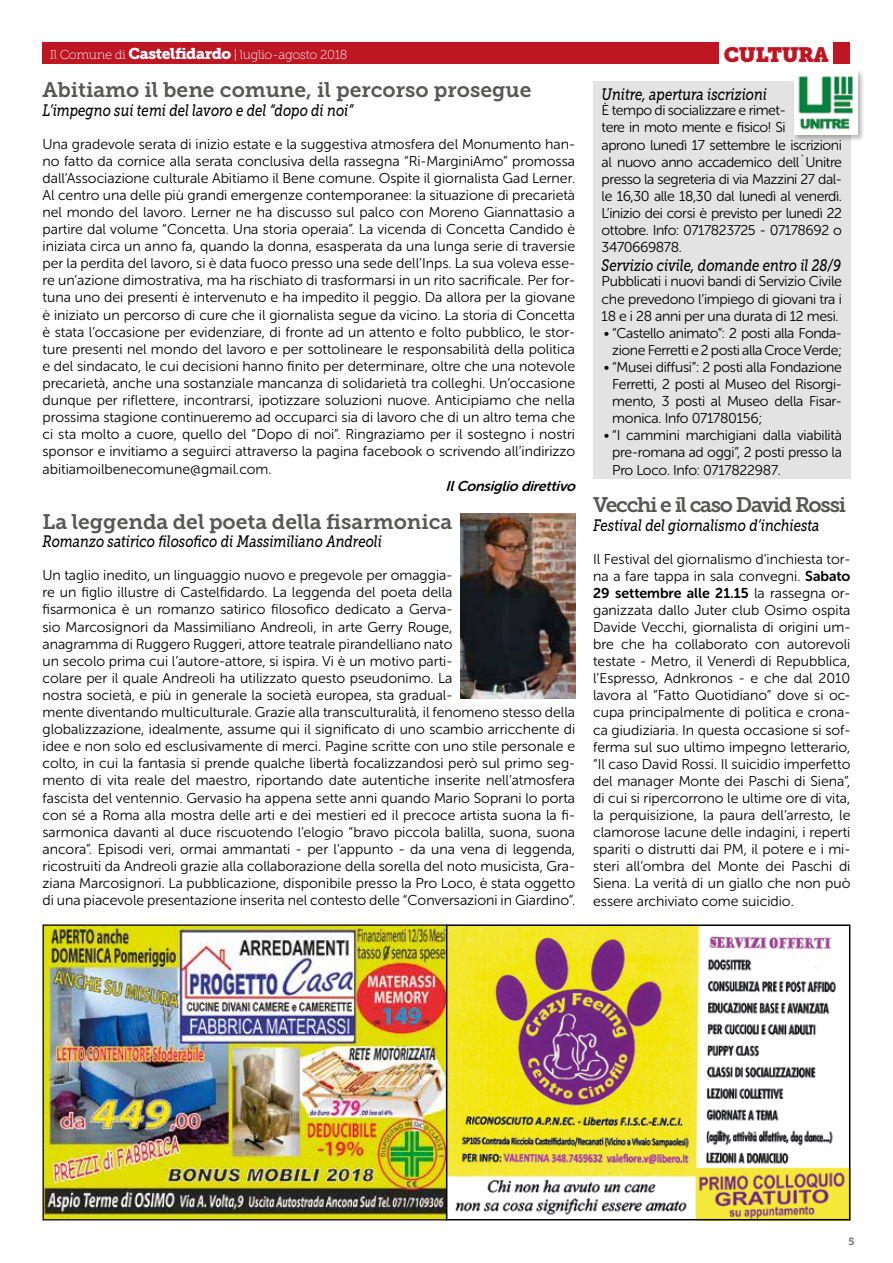
<style>
.page{position:relative;width:893px;height:1263px;background:#fff}
.page>*{position:absolute;margin:0;border:0;box-sizing:border-box;transform-origin:0 0}
.t1{font:21px "Museo Slab 700";color:#575756}
.t2{font:21px "Museo Slab 700";letter-spacing:-.06em;color:#575756}
.t3{font:20.7px "Museo Slab";letter-spacing:-.025em;color:#be1622}
.t4{font:italic 16.5px "Museo Slab 500";color:#000;scale:.8 1}
.t5{font:14.25px/17.1px "Museo Sans Rounded 300";color:#000;text-align:justify}
.t6{font:14.25px/17.1px "Museo Sans Rounded 300";letter-spacing:-.03em;color:#000}
.t7{font:14.25px "Museo Sans Rounded 700";color:#000}
.t8{font:italic 14.25px "Museo Sans Rounded 700";color:#000}
.t9{font:12.9px "Museo Slab 100";letter-spacing:-.025em;color:#fff}
.t10{font:10.35px "Museo Slab 700";color:#706f6f}
.s1{font-family:"Museo Slab 900";font-size:15.45px}
.s2{font-family:"Museo Sans Rounded 700"}
.s3{font-family:"Museo Sans Rounded 300"}
</style>
<div class="page">
<div style="left:43px;top:43px;width:807px;height:21px;background:#be1622"></div>
<div style="left:720px;top:37px;width:113px;height:35px;background:#fff"></div>
<img style="left:45px;top:926px;width:802px;height:292px">
<div style="left:446px;top:924px;width:404px;height:296px;border:2px solid #000"></div>
<div style="left:43px;top:924px;width:404px;height:296px;border:1px solid #000"></div>
<div style="left:593px;top:81px;width:257px;height:398px;background:#e3e3e3"></div>
<img style="left:461px;top:513px;width:114px;height:186px">
<div style="left:792px;top:69px;width:73px;height:73px;background:#000;opacity:.3"></div>
<img style="left:794px;top:71px;width:64px;height:63px">
<p class="t9" style="left:50px;top:48px;width:299px">Il Comune di <span class="s1">Castelfidardo</span> | luglio-agosto 2018</p>
<h2 class="t3" style="left:724px;top:43px;width:106px">CULTURA</h2>
<h1 class="t1" style="left:43px;top:78px;width:491px">Abitiamo il bene comune, il percorso prosegue</h1>
<p class="t4" style="left:43px;top:101px;width:390px">L’impegno sui temi del lavoro e del “dopo di noi”</p>
<p class="t5" style="left:43px;top:135px;width:534px">Una gradevole serata di inizio estate e la suggestiva atmosfera del Monumento han&shy;no fatto da cornice alla serata conclusiva della rassegna “Ri-MarginiAmo” promossa dall’Associazione culturale Abitiamo il Bene comune. Ospite il giornalista Gad Lerner.<br>Al centro una delle più grandi emergenze contemporanee: la situazione di precarietà nel mondo del lavoro. Lerner ne ha discusso sul palco con Moreno Giannattasio a partire dal volume “Concetta. Una storia operaia”. La vicenda di Concetta Candido è iniziata circa un anno fa, quando la donna, esasperata da una lunga serie di traversie per la perdita del lavoro, si è data fuoco presso una sede dell’Inps. La sua voleva esse&shy;re un’azione dimostrativa, ma ha rischiato di trasformarsi in un rito sacrificale. Per for&shy;tuna uno dei presenti è intervenuto e ha impedito il peggio. Da allora per la giovane è iniziato un percorso di cure che il giornalista segue da vicino. La storia di Concetta è stata l’occasione per evidenziare, di fronte ad un attento e folto pubblico, le stor&shy;ture presenti nel mondo del lavoro e per sottolineare le responsabilità della politica e del sindacato, le cui decisioni hanno finito per determinare, oltre che una notevole precarietà, anche una sostanziale mancanza di solidarietà tra colleghi. Un’occasione dunque per riflettere, incontrarsi, ipotizzare soluzioni nuove. Anticipiamo che nella prossima stagione continueremo ad occuparci sia di lavoro che di un altro tema che ci sta molto a cuore, quello del “Dopo di noi”. Ringraziamo per il sostegno i nostri sponsor e invitiamo a seguirci attraverso la pagina facebook o scrivendo all’indirizzo abitiamoilbenecomune@gmail.com.</p>
<p class="t8" style="left:446px;top:478px;width:135px">IlConsiglio direttivo</p>
<h1 class="t1" style="left:43px;top:510px;width:411px">La leggenda del poeta della fisarmonica</h1>
<p class="t4" style="left:43px;top:533px;width:426px">Romanzo satirico filosofico di Massimiliano Andreoli</p>
<p class="t5" style="left:43px;top:567px;width:534px;text-align:left">Un taglio inedito, un linguaggio nuovo e pregevole per omaggia-<br>re un figlio illustre di Castelfidardo. La leggenda del poeta della<br>fisarmonica è un romanzo satirico filosofico dedicato a Gerva-<br>sio Marcosignori da Massimiliano Andreoli, in arte Gerry Rouge,<br>anagramma di Ruggero Ruggeri, attore teatrale pirandelliano nato<br>un secolo prima cui l’autore-attore, si ispira. Vi è un motivo parti-<br>colare per il quale Andreoli ha utilizzato questo pseudonimo. La<br>nostra società, e più in generale la società europea, sta gradual-<br>mente diventando multiculturale. Grazie alla transculturalità, il fenomeno stesso della globalizzazione, idealmente, assume qui il significato di uno scambio arricchente di idee e non solo ed esclusivamente di merci. Pagine scritte con uno stile personale e colto, in cui la fantasia si prende qualche libertà focalizzandosi però sul primo seg&shy;mento di vita reale del maestro, riportando date autentiche inserite nell’atmosfera fascista del ventennio. Gervasio ha appena sette anni quando Mario Soprani lo porta con sé a Roma alla mostra delle arti e dei mestieri ed il precoce artista suona la fi&shy;sarmonica davanti al duce riscuotendo l’elogio “bravo piccola balilla, suona, suona ancora”. Episodi veri, ormai ammantati - per l’appunto - da una vena di leggenda, ricostruiti da Andreoli grazie alla collaborazione della sorella del noto musicista, Gra&shy;ziana Marcosignori. La pubblicazione, disponibile presso la Pro Loco, è stata oggetto di una piacevole presentazione inserita nel contesto delle “Conversazioni in Giardino”.</p>
<p class="t4" style="left:602px;top:85px;width:208px">Unitre, apertura iscrizioni</p>
<p class="t6" style="left:602px;top:102px;width:242px">È tempo di socializzare e rimet-<br>tere in moto mente e fisico! Si<br>aprono lunedì 17 settembre le iscrizioni al nuovo anno accademico dell`Unitre presso la segreteria di via Mazzini 27 dal&shy;le 16,30 alle 18,30 dal lunedì al venerdì.<br>L’inizio dei corsi è previsto per lunedì 22 ottobre. Info: 0717823725 - 07178692 o 3470669878.</p>
<p class="t4" style="left:602px;top:256px;width:301px">Servizio civile, domande entro il 28/9</p>
<p class="t5" style="left:602px;top:273px;width:242px">Pubblicati i nuovi bandi di Servizio Civile che prevedono l’impiego di giovani tra i 18 e i 28 anni per una durata di 12 mesi.</p>
<p class="t6" style="left:604px;top:324px;width:240px;text-align:center">• “Castello animato”: 2 posti alla Fonda&shy;zione Ferretti e 2 posti alla Croce Verde;</p>
<p class="t5" style="left:612px;top:359px;width:231px;text-indent:-9px">• “Musei diffusi”: 2 posti alla Fondazione Ferretti, 2 posti al Museo del Risorgi&shy;mento, 3 posti al Museo della Fisar&shy;monica. Info 071780156;</p>
<p class="t5" style="left:612px;top:427px;width:231px;text-indent:-9px">• “I cammini marchigiani dalla viabilità pre-romana ad oggi”, 2 posti presso la Pro Loco. Info: 0717822987.</p>
<h1 class="t2" style="left:593px;top:493px;width:254px">Vecchi e il caso David Rossi</h1>
<p class="t4" style="left:593px;top:516px;width:285px">Festival del giornalismo d’inchiesta</p>
<p class="t5" style="left:593px;top:550px;width:259px">Il Festival del giornalismo d’inchiesta tor&shy;na a fare tappa in sala convegni. <span class="s2">Sabato</span></p>
<p class="t7" style="left:593px;top:585px;width:259px">29 settembre alle 21.15 <span class="s3">la rassegna or-</span></p>
<p class="t5" style="left:593px;top:601px;width:259px">ganizzata dallo Juter club Osimo ospita Davide Vecchi, giornalista di origini um&shy;bre che ha collaborato con autorevoli testate - Metro, il Venerdì di Repubblica, l’Espresso, Adnkronos - e che dal 2010 lavora al “Fatto Quotidiano” dove si oc&shy;cupa principalmente di politica e crona&shy;ca giudiziaria. In questa occasione si sof&shy;ferma sul suo ultimo impegno letterario, “Il caso David Rossi. Il suicidio imperfetto del manager Monte dei Paschi di Siena”, di cui si ripercorrono le ultime ore di vita, la perquisizione, la paura dell’arresto, le clamorose lacune delle indagini, i reperti spariti o distrutti dai PM, il potere e i mi&shy;steri all’ombra del Monte dei Paschi di Siena. La verità di un giallo che non può essere archiviato come suicidio.</p>
<p class="t10" style="left:848px;top:1236px;width:7px">5</p>
</div>
